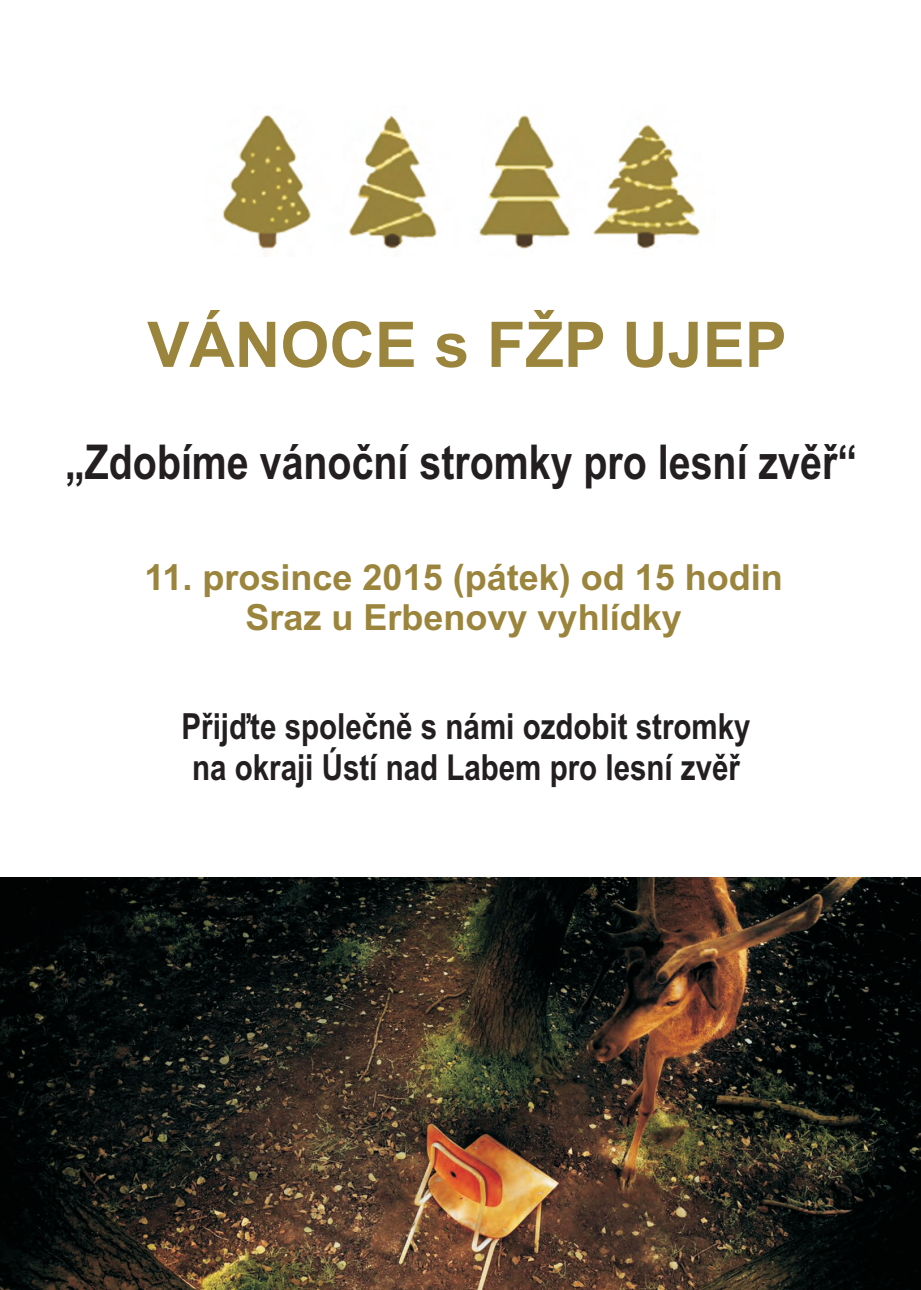
<style>
.page{position:relative;width:921px;height:1290px;background:#fff}
.page>*{position:absolute;margin:0;border:0;box-sizing:border-box;transform-origin:0 0}
.t1{font:700 63px "Arial";color:#9b843c}
.t2{font:700 48px "Arial Narrow";color:#231f20}
.t3{font:700 36px/41.1px "Arial Narrow";color:#231f20}
.t4{font:700 36px/40.2px "Arial";color:#9b843c;text-align:center}
</style>
<div class="page">
<img style="left:222px;top:115px;width:478px;height:141px">
<img style="left:0;top:877px;width:921px;height:413px">
<h1 class="t1" style="left:147px;top:321px;width:641px">VÁNOCE s FŽP UJEP</h1>
<h2 class="t2" style="left:65px;top:444px;width:793px">„Zdobíme vánoèní stromky pro lesní zvìø“</h2>
<p class="t4" style="left:145px;top:560px;width:640px">11. prosince 2015 (pátek) od 15 hodin<br>Sraz u Erbenovy vyhlídky</p>
<p class="t3" style="left:181px;top:709px;width:571px">Pøijïte spoleènì s námi ozdobit stromky na okraji Ústí nad Labem pro lesní zvìø</p>
</div>
